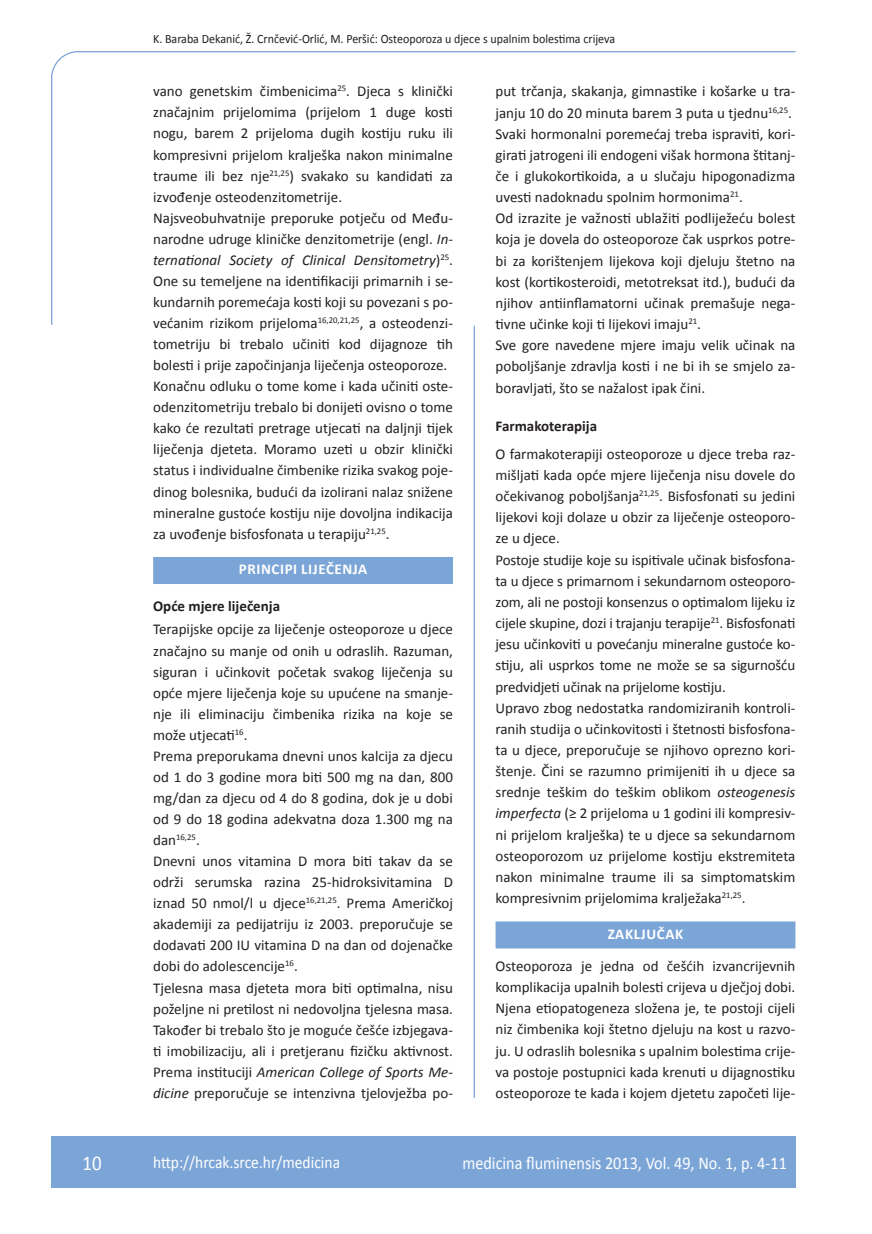
<style>
.page{position:relative;width:872px;height:1234px;background:#fff}
.page>*{position:absolute;margin:0;border:0;box-sizing:border-box;transform-origin:0 0}
.t1{font:21px "Calibri";color:#fff;scale:.9 1}
.t2{font:18px "Calibri";color:#fff;scale:.9 1}
.t3{font:17.25px "Calibri";color:#fff;scale:.9 1}
.t4{font:15px/21px "Calibri";color:#231f20}
.t5{font:700 15px "Calibri";color:#231f20}
.t6{font:700 15px "Calibri";letter-spacing:.04em;color:#fff}
.t7{font:12.75px "Calibri";color:#231f20;scale:.94 1}
.t8{font:8.7px "Calibri";color:#231f20}
.s1{font-style:italic}
.s2{font-size:15px}
</style>
<div class="page">
<svg style="left:51px;top:51px;width:745px;height:274px"></svg>
<hr style="left:473px;top:325px;width:2px;height:772px;background:#7ca5d7">
<div style="left:51px;top:1135px;width:744px;height:51px;background:#7ca5d7"></div>
<div style="left:153px;top:557px;width:300px;height:27px;background:#7ca5d7"></div>
<div style="left:495px;top:921px;width:300px;height:27px;background:#7ca5d7"></div>
<p class="t7" style="left:153px;top:30px;width:493px">K. Baraba Dekanić, Ž. Crnčević-Orlić, M. Peršić: Osteoporoza u djece s upalnim bolestima crijeva</p>
<p class="t4" style="left:153px;top:80px;width:301px">vano genetskim čimbenicima<sup>25</sup>. Djeca s klinički značajnim prijelomima (prijelom 1 duge kosti nogu, barem 2 prijeloma dugih kostiju ruku ili kompresivni prijelom kralješka nakon minimalne traume ili bez nje<sup>21,25</sup>) svakako su kandidati za izvođenje osteodenzitometrije.<br>Najsveobuhvatnije preporuke potječu od Među&shy;narodne udruge kliničke denzitometrije (engl. <span class="s1">In&shy;ternational Society of Clinical Densitometry</span>)<sup>25</sup>.<br>One su temeljene na identifikaciji primarnih i se&shy;kundarnih poremećaja kosti koji su povezani s po&shy;većanim rizikom prijeloma<sup>16,20,21,25</sup>, a osteodenzi&shy;tometriju bi trebalo učiniti kod dijagnoze tih bolesti i prije započinjanja liječenja osteoporoze.<br>Konačnu odluku o tome kome i kada učiniti oste&shy;odenzitometriju trebalo bi donijeti ovisno o tome kako će rezultati pretrage utjecati na daljnji tijek liječenja djeteta. Moramo uzeti u obzir klinički status i individualne čimbenike rizika svakog poje&shy;dinog bolesnika, budući da izolirani nalaz snižene mineralne gustoće kostiju nije dovoljna indikacija za uvođenje bisfosfonata u terapiju<sup>21,25</sup>.</p>
<p class="t6" style="left:239px;top:560px;width:130px">PRINCIPI LIJEČENJA</p>
<p class="t5" style="left:153px;top:596px;width:128px">Opće mjere liječenja</p>
<p class="t4" style="left:153px;top:618px;width:301px">Terapijske opcije za liječenje osteoporoze u djece značajno su manje od onih u odraslih. Razuman, siguran i učinkovit početak svakog liječenja su opće mjere liječenja koje su upućene na smanje&shy;nje ili eliminaciju čimbenika rizika na koje se može utjecati<sup>16</sup>.<br>Prema preporukama dnevni unos kalcija za djecu od 1 do 3 godine mora biti 500 mg na dan, 800 mg/dan za djecu od 4 do 8 godina, dok je u dobi od 9 do 18 godina adekvatna doza 1.300 mg na</p>
<p class="t8" style="left:153px;top:831px;width:48px"><span class="s2">dan</span>16,25<span class="s2">.</span></p>
<p class="t4" style="left:153px;top:849px;width:301px">Dnevni unos vitamina D mora biti takav da se održi serumska razina 25-hidroksivitamina D iznad 50 nmol/l u djece<sup>16,21,25</sup>. Prema Američkoj akademiji za pedijatriju iz 2003. preporučuje se dodavati 200 IU vitamina D na dan od dojenačke dobi do adolescencije<sup>16</sup>.<br>Tjelesna masa djeteta mora biti optimalna, nisu poželjne ni pretilost ni nedovoljna tjelesna masa.<br>Također bi trebalo što je moguće češće izbjegava&shy;ti imobilizaciju, ali i pretjeranu fizičku aktivnost.<br>Prema instituciji <span class="s1">American College of Sports Me&shy;dicine</span> preporučuje se intenzivna tjelovježba po-</p>
<p class="t4" style="left:495px;top:80px;width:301px">put trčanja, skakanja, gimnastike i košarke u tra&shy;janju 10 do 20 minuta barem 3 puta u tjednu<sup>16,25</sup>.<br>Svaki hormonalni poremećaj treba ispraviti, kori&shy;girati jatrogeni ili endogeni višak hormona štitanj&shy;če i glukokortikoida, a u slučaju hipogonadizma uvesti nadoknadu spolnim hormonima<sup>21</sup>.<br>Od izrazite je važnosti ublažiti podliježeću bolest koja je dovela do osteoporoze čak usprkos potre&shy;bi za korištenjem lijekova koji djeluju štetno na kost (kortikosteroidi, metotreksat itd.), budući da njihov antiinflamatorni učinak premašuje nega&shy;tivne učinke koji ti lijekovi imaju<sup>21</sup>.<br>Sve gore navedene mjere imaju velik učinak na poboljšanje zdravlja kosti i ne bi ih se smjelo za&shy;boravljati, što se nažalost ipak čini.</p>
<p class="t5" style="left:495px;top:416px;width:103px">Farmakoterapija</p>
<p class="t4" style="left:495px;top:442px;width:301px">O farmakoterapiji osteoporoze u djece treba raz&shy;mišljati kada opće mjere liječenja nisu dovele do očekivanog poboljšanja<sup>21,25</sup>. Bisfosfonati su jedini lijekovi koji dolaze u obzir za liječenje osteoporo&shy;ze u djece.<br>Postoje studije koje su ispitivale učinak bisfosfona&shy;ta u djece s primarnom i sekundarnom osteoporo&shy;zom, ali ne postoji konsenzus o optimalom lijeku iz cijele skupine, dozi i trajanju terapije<sup>21</sup>. Bisfosfonati jesu učinkoviti u povećanju mineralne gustoće ko&shy;stiju, ali usprkos tome ne može se sa sigurnošću predvidjeti učinak na prijelome kostiju.<br>Upravo zbog nedostatka randomiziranih kontroli&shy;ranih studija o učinkovitosti i štetnosti bisfosfona&shy;ta u djece, preporučuje se njihovo oprezno kori&shy;štenje. Čini se razumno primijeniti ih u djece sa srednje teškim do teškim oblikom <span class="s1">osteogenesis imperfecta</span> (≥ 2 prijeloma u 1 godini ili kompresiv&shy;ni prijelom kralješka) te u djece sa sekundarnom osteoporozom uz prijelome kostiju ekstremiteta nakon minimalne traume ili sa simptomatskim kompresivnim prijelomima kralježaka<sup>21,25</sup>.</p>
<p class="t6" style="left:607px;top:924px;width:77px">ZAKLJUČAK</p>
<p class="t4" style="left:495px;top:954px;width:301px;text-align:justify">Osteoporoza je jedna od češćih izvancrijevnih komplikacija upalnih bolesti crijeva u dječjoj dobi.<br>Njena etiopatogeneza složena je, te postoji cijeli niz čimbenika koji štetno djeluju na kost u razvo&shy;ju. U odraslih bolesnika s upalnim bolestima crije&shy;va postoje postupnici kada krenuti u dijagnostiku osteoporoze te kada i kojem djetetu započeti lije-</p>
<h1 class="t1" style="left:82px;top:1149px;width:23px">10</h1>
<p class="t3" style="left:153px;top:1150px;width:209px">http://hrcak.srce.hr/medicina</p>
<p class="t2" style="left:462px;top:1151px;width:362px">medicina fluminensis 2013, Vol. 49, No. 1, p. 4-11</p>
</div>
